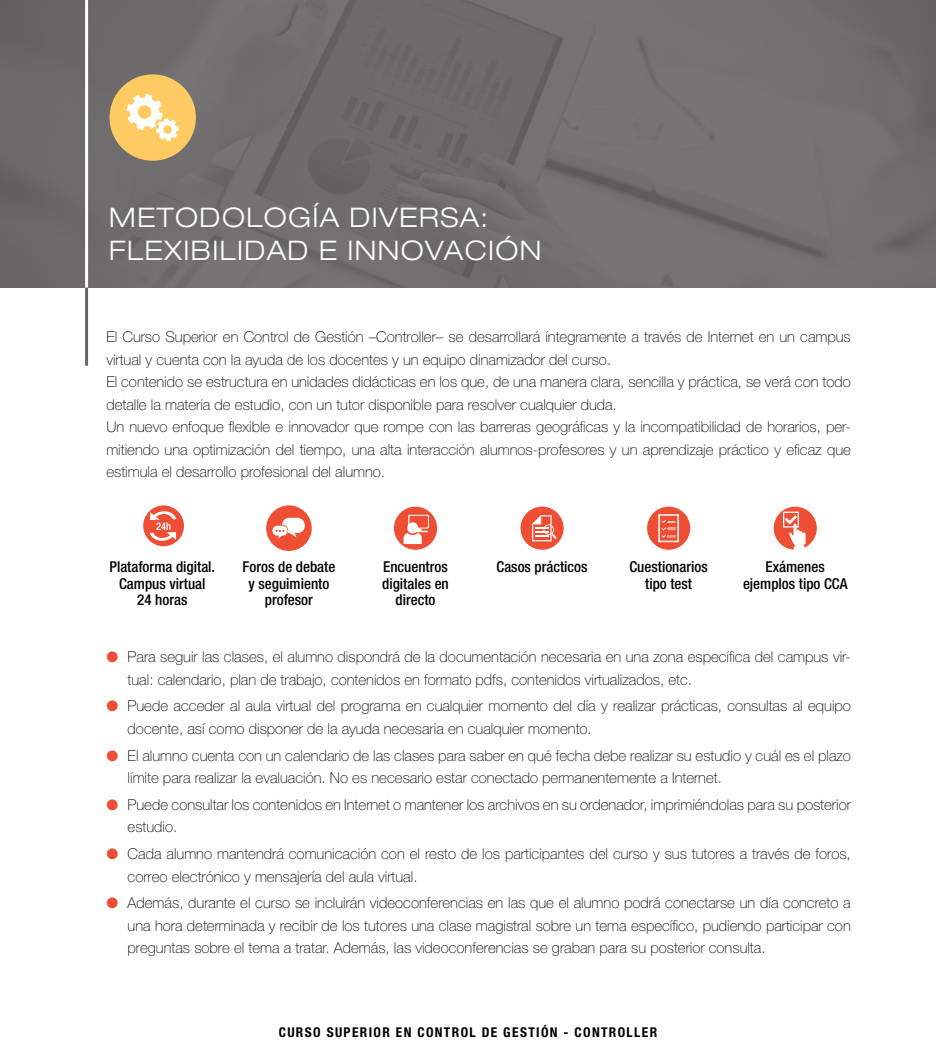
<style>
.page{position:relative;width:936px;height:1063px;background:#fff}
.page>*{position:absolute;margin:0;border:0;box-sizing:border-box;transform-origin:0 0}
.t1{font:300 expanded 27px/33px "Helvetica Neue LT Std";letter-spacing:.05em;color:#fff}
.t2{font:100 15px/22.5px "Helvetica Neue LT Std";color:#000}
.t3{font:500 condensed 15px/16.5px "Helvetica Neue LT Std";color:#000;text-align:center}
.t4{font:700 condensed 13.5px "Helvetica Neue LT Std";letter-spacing:.1em;color:#000}
.t5{font:500 condensed 10.5px "Helvetica Neue LT Std";color:#fff}
.s1{color:#ee4e33}
</style>
<div class="page">
<div style="left:0;top:0;width:935px;height:288px;background:#706e6e"></div>
<hr style="left:85px;top:0;width:3px;height:288px;background:#fff">
<hr style="left:85px;top:288px;width:3px;height:78px;background:#686566">
<div style="left:109px;top:74px;width:87px;height:87px;background:#fdcb62;border-radius:50%"></div>
<svg style="left:126px;top:94px;width:53px;height:47px"></svg>
<div style="left:266px;top:505px;width:46px;height:46px;background:#ee4e33;border-radius:50%"></div>
<svg style="left:272px;top:518px;width:33px;height:21px"></svg>
<div style="left:143px;top:505px;width:41px;height:41px;background:#ee4e33;border-radius:50%"></div>
<svg style="left:146px;top:505px;width:34px;height:42px"></svg>
<div style="left:394px;top:507px;width:43px;height:43px;background:#ee4e33;border-radius:50%"></div>
<svg style="left:403px;top:515px;width:26px;height:29px"></svg>
<div style="left:520px;top:507px;width:43px;height:43px;background:#ee4e33;border-radius:50%"></div>
<div style="left:647px;top:507px;width:43px;height:43px;background:#ee4e33;border-radius:50%"></div>
<div style="left:658px;top:514px;width:21px;height:28px;border:2px solid #fff"></div>
<svg style="left:661px;top:520px;width:14px;height:18px"></svg>
<svg style="left:532px;top:515px;width:24px;height:26px"></svg>
<div style="left:773px;top:507px;width:43px;height:43px;background:#ee4e33;border-radius:50%"></div>
<div style="left:783px;top:512px;width:15px;height:16px;border:1px solid #fff"></div>
<svg style="left:784px;top:515px;width:21px;height:32px"></svg>
<div style="left:793px;top:547px;width:12px;height:5px;background:#fff"></div>
<h1 class="t1" style="left:109px;top:201px;width:433px">METODOLOGÍA DIVERSA:<br>FLEXIBILIDAD E INNOVACIÓN</h1>
<p class="t2" style="left:106px;top:326px;width:746px">El Curso Superior en Control de Gestión –Controller– se desarrollará íntegramente a través de Internet en un campus virtual y cuenta con la ayuda de los docentes y un equipo dinamizador del curso.<br>El contenido se estructura en unidades didácticas en los que, de una manera clara, sencilla y práctica, se verá con todo detalle la materia de estudio, con un tutor disponible para resolver cualquier duda.<br>Un nuevo enfoque flexible e innovador que rompe con las barreras geográficas y la incompatibilidad de horarios, per&shy;mitiendo una optimización del tiempo, una alta interacción alumnos-profesores y un aprendizaje práctico y eficaz que estimula el desarrollo profesional del alumno.</p>
<p class="t5" style="left:156px;top:520px;width:17px">24h</p>
<p class="t3" style="left:109px;top:559px;width:107px">Plataforma digital.<br>Campus virtual<br>24 horas</p>
<p class="t3" style="left:242px;top:559px;width:94px">Foros de debate y seguimiento profesor</p>
<p class="t3" style="left:382px;top:559px;width:68px">Encuentros digitales en directo</p>
<p class="t3" style="left:496px;top:559px;width:93px">Casos prácticos</p>
<p class="t3" style="left:629px;top:559px;width:80px">Cuestionarios tipo test</p>
<p class="t3" style="left:743px;top:559px;width:106px">Exámenes ejemplos tipo CCA</p>
<p class="t2" style="left:128px;top:646px;width:724px;text-indent:-21px"><span class="s1">●</span> Para seguir las clases, el alumno dispondrá de la documentación necesaria en una zona específica del campus vir&shy;tual: calendario, plan de trabajo, contenidos en formato pdfs, contenidos virtualizados, etc.</p>
<p class="t2" style="left:128px;top:695px;width:724px;text-indent:-21px"><span class="s1">●</span> Puede acceder al aula virtual del programa en cualquier momento del día y realizar prácticas, consultas al equipo docente, así como disponer de la ayuda necesaria en cualquier momento.</p>
<p class="t2" style="left:128px;top:744px;width:724px;text-indent:-21px"><span class="s1">●</span> El alumno cuenta con un calendario de las clases para saber en qué fecha debe realizar su estudio y cuál es el plazo límite para realizar la evaluación. No es necesario estar conectado permanentemente a Internet.</p>
<p class="t2" style="left:128px;top:793px;width:724px;text-indent:-21px"><span class="s1">●</span> Puede consultar los contenidos en Internet o mantener los archivos en su ordenador, imprimiéndolas para su posterior estudio.</p>
<p class="t2" style="left:128px;top:843px;width:724px;text-indent:-21px"><span class="s1">●</span> Cada alumno mantendrá comunicación con el resto de los participantes del curso y sus tutores a través de foros, correo electrónico y mensajería del aula virtual.</p>
<p class="t2" style="left:128px;top:892px;width:724px;text-align:justify;text-indent:-21px"><span class="s1">●</span> Además, durante el curso se incluirán videoconferencias en las que el alumno podrá conectarse un día concreto a una hora determinada y recibir de los tutores una clase magistral sobre un tema específico, pudiendo participar con preguntas sobre el tema a tratar. Además, las videoconferencias se graban para su posterior consulta.</p>
<p class="t4" style="left:279px;top:1024px;width:380px">CURSO SUPERIOR EN CONTROL DE GESTIÓN - CONTROLLER</p>
</div>
